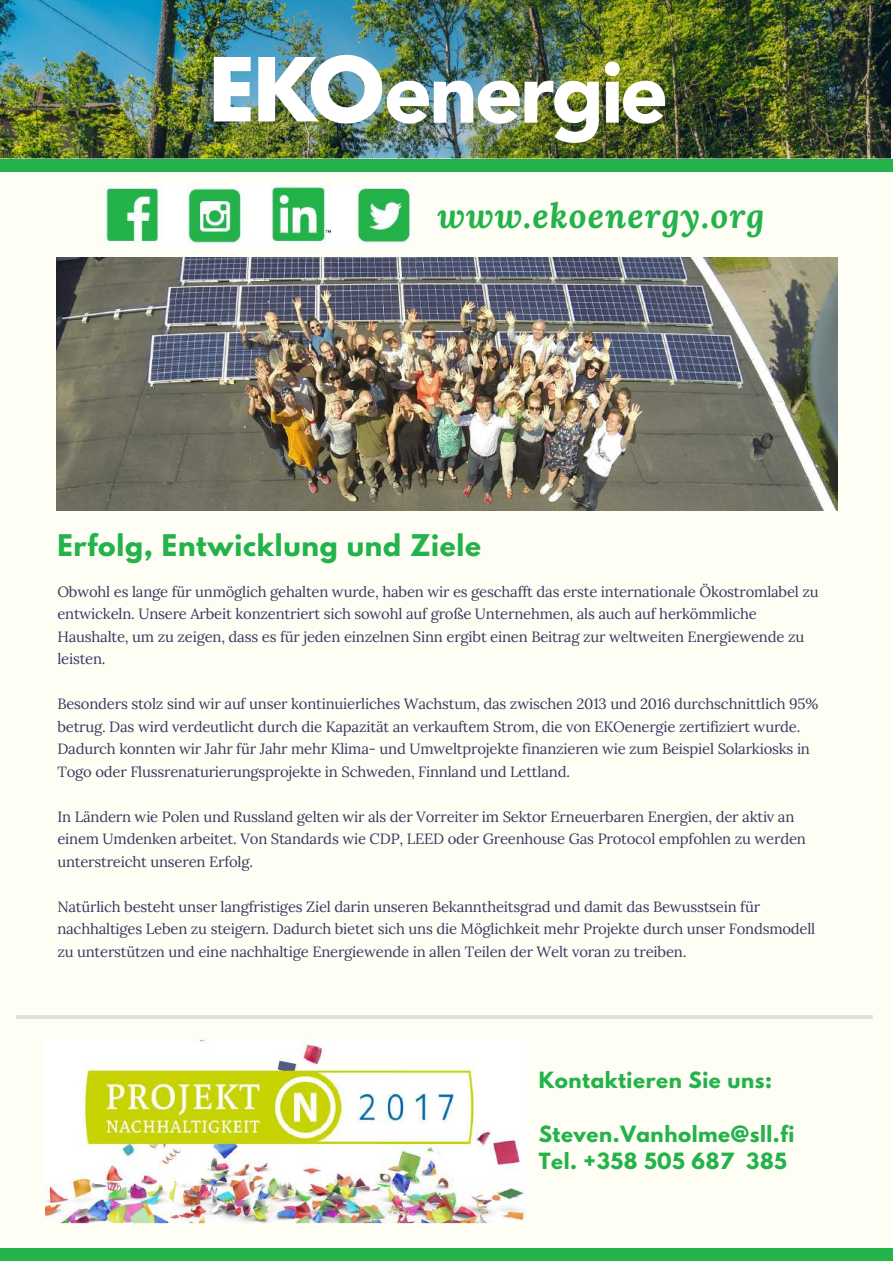
<style>
.page{position:relative;width:893px;height:1263px;background:#fff}
.page>*{position:absolute;margin:0;border:0;box-sizing:border-box;transform-origin:0 0}
.t1{font:italic 700 34.65px "Lora";letter-spacing:.03em;color:#24b24b}
.t2{font:700 26.4px "League Spartan";letter-spacing:.03em;color:#24b24b}
.t3{font:700 19.8px/27px "League Spartan";letter-spacing:.03em;color:#24b24b}
.t4{font:14.85px/22.5px "Lora";letter-spacing:-.015em;color:#3b3760}
</style>
<div class="page">
<img style="left:0;top:0;width:890px;height:158px">
<div style="left:0;top:158px;width:892px;height:1103px;background:#fffef5"></div>
<div style="left:0;top:1248px;width:892px;height:12px;background:#24b24b"></div>
<div style="left:0;top:159px;width:892px;height:13px;background:#24b24b"></div>
<img style="left:45px;top:1040px;width:482px;height:183px">
<img style="left:56px;top:257px;width:781px;height:253px">
<hr style="left:16px;top:1015px;width:857px;height:3px;background:#3b3760">
<img style="left:214px;top:22px;width:455px;height:129px">
<img style="left:103px;top:185px;width:310px;height:61px">
<h1 class="t1" style="left:437px;top:192px;width:328px">www.ekoenergy.org</h1>
<h2 class="t2" style="left:57px;top:533px;width:425px">Erfolg, Entwicklung und Ziele</h2>
<p class="t4" style="left:57px;top:580px;width:762px">Obwohl es lange für unmöglich gehalten wurde, haben wir es geschafft das erste internationale Ökostromlabel zu entwickeln. Unsere Arbeit konzentriert sich sowohl auf große Unternehmen, als auch auf herkömmliche Haushalte, um zu zeigen, dass es für jeden einzelnen Sinn ergibt einen Beitrag zur weltweiten Energiewende zu leisten.</p>
<p class="t4" style="left:57px;top:693px;width:762px">Besonders stolz sind wir auf unser kontinuierliches Wachstum, das zwischen 2013 und 2016 durchschnittlich 95% betrug. Das wird verdeutlicht durch die Kapazität an verkauftem Strom, die von EKOenergie zertifiziert wurde.<br>Dadurch konnten wir Jahr für Jahr mehr Klima- und Umweltprojekte finanzieren wie zum Beispiel Solarkiosks in Togo oder Flussrenaturierungsprojekte in Schweden, Finnland und Lettland.</p>
<p class="t4" style="left:57px;top:805px;width:750px">In Ländern wie Polen und Russland gelten wir als der Vorreiter im Sektor Erneuerbaren Energien, der aktiv an einem Umdenken arbeitet. Von Standards wie CDP, LEED oder Greenhouse Gas Protocol empfohlen zu werden unterstreicht unseren Erfolg.</p>
<p class="t4" style="left:57px;top:895px;width:759px">Natürlich besteht unser langfristiges Ziel darin unseren Bekanntheitsgrad und damit das Bewusstsein für nachhaltiges Leben zu steigern. Dadurch bietet sich uns die Möglichkeit mehr Projekte durch unser Fondsmodell zu unterstützen und eine nachhaltige Energiewende in allen Teilen der Welt voran zu treiben.</p>
<h3 class="t3" style="left:538px;top:1069px;width:235px">Kontaktieren Sie uns:</h3>
<h3 class="t3" style="left:538px;top:1123px;width:257px">Steven.Vanholme@sll.fi<br>Tel. +358 505 687 385</h3>
</div>
